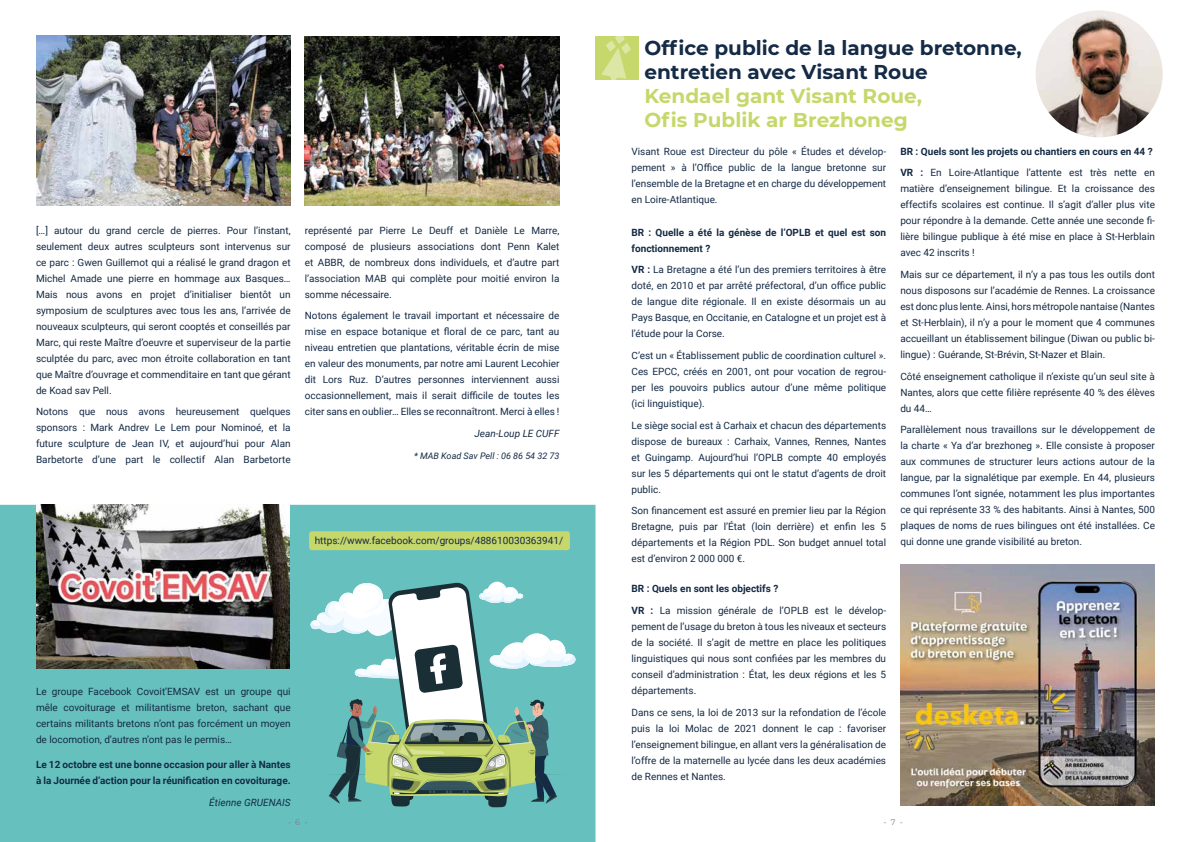
<style>
.page{position:relative;width:1191px;height:842px;background:#fff}
.page>*{position:absolute;margin:0;border:0;box-sizing:border-box;transform-origin:0 0}
.t1{font:700 20px/24px "Montserrat";color:#142a45}
.t2{font:700 20px/24px "Montserrat";color:#c6d76b}
.t3{font:10px/16px "Roboto";color:#142a45;text-align:justify}
.t4{font:700 10px/16px "Roboto";color:#142a45}
.t5{font:italic 10px "Roboto";color:#142a45}
.t6{font:italic 9px "Roboto";color:#142a45}
.t7{font:8px "Montserrat";color:#7a7b91}
.s1{font-weight:700}
.s2{font-weight:400}
</style>
<div class="page">
<div style="left:0;top:505px;width:595px;height:337px;background:#66c1be"></div>
<div style="left:595px;top:36px;width:44px;height:43px;background:#c6d76b"></div>
<svg style="left:601px;top:36px;width:30px;height:44px"></svg>
<img style="left:1035px;top:10px;width:127px;height:127px;border-radius:63px">
<img style="left:36px;top:36px;width:255px;height:169px">
<img style="left:305px;top:36px;width:254px;height:169px">
<img style="left:36px;top:505px;width:253px;height:163px">
<div style="left:292px;top:556px;width:302px;height:274px;background:#66c1be"></div>
<svg style="left:310px;top:581px;width:266px;height:226px"></svg>
<div style="left:309px;top:531px;width:261px;height:19px;background:#c6d76b;border-radius:3px"></div>
<img style="left:900px;top:565px;width:255px;height:240px">
<p class="t3" style="left:36px;top:222px;width:256px">[…] autour du grand cercle de pierres. Pour l’instant, seulement deux autres sculpteurs sont intervenus sur ce parc : Gwen Guillemot qui a réalisé le grand dragon et Michel Amade une pierre en hommage aux Basques… Mais nous avons en projet d’initialiser bientôt un symposium de sculptures avec tous les ans, l’arrivée de nouveaux sculpteurs, qui seront cooptés et conseillés par Marc, qui reste Maître d’oeuvre et superviseur de la partie sculptée du parc, avec mon étroite collaboration en tant que Maître d’ouvrage et commenditaire en tant que gérant de Koad sav Pell.</p>
<p class="t3" style="left:36px;top:404px;width:256px">Notons que nous avons heureusement quelques sponsors : Mark Andrev Le Lem pour Nominoé, et la future sculpture de Jean IV, et aujourd’hui pour Alan Barbetorte d’une part le collectif Alan Barbetorte</p>
<p class="t3" style="left:305px;top:222px;width:256px">représenté par Pierre Le Deuff et Danièle Le Marre, composé de plusieurs associations dont Penn Kalet et ABBR, de nombreux dons individuels, et d’autre part l’association MAB qui complète pour moitié environ la somme nécessaire.</p>
<p class="t3" style="left:305px;top:308px;width:256px">Notons également le travail important et nécessaire de mise en espace botanique et floral de ce parc, tant au niveau entretien que plantations, véritable écrin de mise en valeur des monuments, par notre ami Laurent Lecohier dit Lors Ruz. D’autres personnes interviennent aussi occasionnellement, mais il serait difficile de toutes les citer sans en oublier… Elles se reconnaîtront. Merci à elles !</p>
<p class="t5" style="left:474px;top:427px;width:87px">Jean-Loup LE CUFF</p>
<p class="t6" style="left:414px;top:449px;width:147px">* MAB Koad Sav Pell : 06 86 54 32 73</p>
<p class="t3" style="left:315px;top:532px;width:250px">https://www.facebook.com/groups/488610030363941/</p>
<p class="t3" style="left:36px;top:683px;width:256px">Le groupe Facebook Covoit’EMSAV est un groupe qui mêle covoiturage et militantisme breton, sachant que certains militants bretons n’ont pas forcément un moyen de locomotion, d’autres n’ont pas le permis…</p>
<p class="t4" style="left:36px;top:756px;width:256px">Le 12 octobre est une bonne occasion pour aller à Nantes à la Journée d’action pour la réunification en covoiturage.</p>
<p class="t5" style="left:209px;top:795px;width:83px">Étienne GRUENAIS</p>
<h1 class="t1" style="left:644px;top:35px;width:379px">Office public de la langue bretonne, entretien avec Visant Roue</h1>
<h1 class="t2" style="left:644px;top:83px;width:279px">Kendael gant Visant Roue,<br>Ofis Publik ar Brezhoneg</h1>
<p class="t3" style="left:631px;top:143px;width:256px">Visant Roue est Directeur du pôle « Études et dévelop&shy;pement » à l’Office public de la langue bretonne sur l’ensemble de la Bretagne et en charge du développement en Loire-Atlantique.</p>
<p class="t4" style="left:631px;top:224px;width:256px">BR : Quelle a été la génèse de l’OPLB et quel est son fonctionnement ?</p>
<p class="t3" style="left:631px;top:261px;width:256px"><span class="s1">VR :</span> La Bretagne a été l’un des premiers territoires à être doté, en 2010 et par arrêté préfectoral, d’un office public de langue dite régionale. Il en existe désormais un au Pays Basque, en Occitanie, en Catalogne et un projet est à l’étude pour la Corse.</p>
<p class="t3" style="left:631px;top:347px;width:256px">C’est un « Établissement public de coordination culturel ».<br>Ces EPCC, créés en 2001, ont pour vocation de regrou&shy;per les pouvoirs publics autour d’une même politique (ici linguistique).</p>
<p class="t3" style="left:631px;top:417px;width:256px">Le siège social est à Carhaix et chacun des départements dispose de bureaux : Carhaix, Vannes, Rennes, Nantes et Guingamp. Aujourd’hui l’OPLB compte 40 employés sur les 5 départements qui ont le statut d’agents de droit public.</p>
<p class="t3" style="left:631px;top:502px;width:256px">Son financement est assuré en premier lieu par la Région Bretagne, puis par l’État (loin derrière) et enfin les 5 départements et la Région PDL. Son budget annuel total est d’environ 2 000 000 €.</p>
<p class="t3" style="left:631px;top:578px;width:256px;line-height:21.7px"><span class="s1">BR : Quels en sont les objectifs ?<br>VR :</span> La mission générale de l’OPLB est le dévelop-</p>
<p class="t3" style="left:631px;top:618px;width:256px">pement de l’usage du breton à tous les niveaux et secteurs de la société. Il s’agit de mettre en place les politiques linguistiques qui nous sont confiées par les membres du conseil d’administration : État, les deux régions et les 5 départements.</p>
<p class="t3" style="left:631px;top:704px;width:256px">Dans ce sens, la loi de 2013 sur la refondation de l’école puis la loi Molac de 2021 donnent le cap : favoriser l’enseignement bilingue, en allant vers la généralisation de l’offre de la maternelle au lycée dans les deux académies de Rennes et Nantes.</p>
<p class="t4" style="left:900px;top:140px;width:256px;line-height:21.7px">BR : Quels sont les projets ou chantiers en cours en 44 ?<br>VR : <span class="s2">En Loire-Atlantique l’attente est très nette en</span></p>
<p class="t3" style="left:900px;top:180px;width:256px">matière d’enseignement bilingue. Et la croissance des effectifs scolaires est continue. Il s’agit d’aller plus vite pour répondre à la demande. Cette année une seconde fi&shy;lière bilingue publique à été mise en place à St-Herblain avec 42 inscrits !</p>
<p class="t3" style="left:900px;top:266px;width:256px">Mais sur ce département, il n’y a pas tous les outils dont nous disposons sur l’académie de Rennes. La croissance est donc plus lente. Ainsi, hors métropole nantaise (Nantes et St-Herblain), il n’y a pour le moment que 4 communes accueillant un établissement bilingue (Diwan ou public bi&shy;lingue) : Guérande, St-Brévin, St-Nazer et Blain.</p>
<p class="t3" style="left:900px;top:368px;width:256px">Côté enseignement catholique il n’existe qu’un seul site à Nantes, alors que cette filière représente 40 % des élèves du 44…</p>
<p class="t3" style="left:900px;top:421px;width:256px">Parallèlement nous travaillons sur le développement de la charte « Ya d’ar brezhoneg ». Elle consiste à proposer aux communes de structurer leurs actions autour de la langue, par la signalétique par exemple. En 44, plusieurs communes l’ont signée, notamment les plus importantes ce qui représente 33 % des habitants. Ainsi à Nantes, 500 plaques de noms de rues bilingues ont été installées. Ce qui donne une grande visibilité au breton.</p>
<p class="t7" style="left:288px;top:816px;width:21px">- 6 -</p>
<p class="t7" style="left:883px;top:816px;width:21px">- 7 -</p>
</div>
